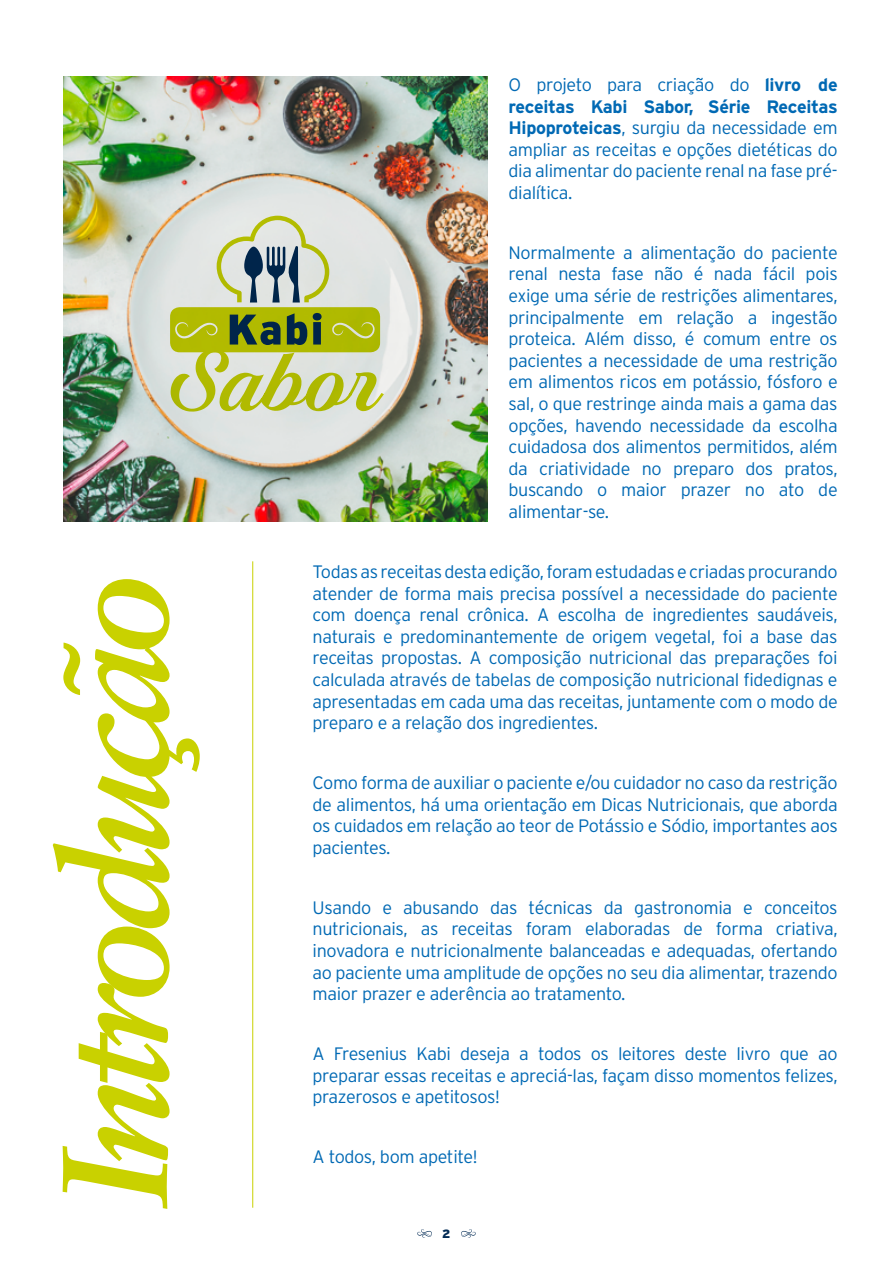
<style>
.page{position:relative;width:893px;height:1263px;background:#fff}
.page>*{position:absolute;margin:0;border:0;box-sizing:border-box;transform-origin:0 0}
.t1{font:italic 700 150px "Sabon LT Std";letter-spacing:-.07em;color:#c9d100}
.t2{font:300 18px/21.6px "Interstate";letter-spacing:-.02em;color:#0069b4;text-align:justify}
.t3{font:900 12px "Interstate";color:#002a54}
.s1{font-weight:700}
</style>
<div class="page">
<svg style="left:417px;top:1229px;width:15px;height:9px"></svg>
<svg style="left:461px;top:1229px;width:15px;height:9px"></svg>
<hr style="left:252px;top:561px;width:1px;height:647px;background:#c9d100">
<img style="left:63px;top:77px;width:424px;height:445px">
<svg style="left:217px;top:216px;width:112px;height:86px;background:#bbc3b2"></svg>
<div style="left:170px;top:307px;width:210px;height:45px;background:#b1ba00;border-radius:10px"></div>
<svg style="left:171px;top:313px;width:213px;height:99px"></svg>
<h1 class="t1" style="left:24px;top:1208px;width:635px;rotate:-90deg">Introdução</h1>
<p class="t2" style="left:508px;top:74px;width:331px">O projeto para criação do <span class="s1">livro de receitas Kabi Sabor, Série Receitas Hipoproteicas</span>, surgiu da necessidade em ampliar as receitas e opções dietéticas do dia alimentar do paciente renal na fase pré&shy;dialítica.</p>
<p class="t2" style="left:508px;top:242px;width:331px">Normalmente a alimentação do paciente renal nesta fase não é nada fácil pois exige uma série de restrições alimentares, principalmente em relação a ingestão proteica. Além disso, é comum entre os pacientes a necessidade de uma restrição em alimentos ricos em potássio, fósforo e sal, o que restringe ainda mais a gama das opções, havendo necessidade da escolha cuidadosa dos alimentos permitidos, além da criatividade no preparo dos pratos, buscando o maior prazer no ato de alimentar-se.</p>
<p class="t2" style="left:313px;top:561px;width:527px">Todas as receitas desta edição, foram estudadas e criadas procurando atender de forma mais precisa possível a necessidade do paciente com doença renal crônica. A escolha de ingredientes saudáveis, naturais e predominantemente de origem vegetal, foi a base das receitas propostas. A composição nutricional das preparações foi calculada através de tabelas de composição nutricional fidedignas e apresentadas em cada uma das receitas, juntamente com o modo de preparo e a relação dos ingredientes.</p>
<p class="t2" style="left:313px;top:772px;width:527px">Como forma de auxiliar o paciente e/ou cuidador no caso da restrição de alimentos, há uma orientação em Dicas Nutricionais, que aborda os cuidados em relação ao teor de Potássio e Sódio, importantes aos pacientes.</p>
<p class="t2" style="left:313px;top:896px;width:527px">Usando e abusando das técnicas da gastronomia e conceitos nutricionais, as receitas foram elaboradas de forma criativa, inovadora e nutricionalmente balanceadas e adequadas, ofertando ao paciente uma amplitude de opções no seu dia alimentar, trazendo maior prazer e aderência ao tratamento.</p>
<p class="t2" style="left:313px;top:1043px;width:527px">A Fresenius Kabi deseja a todos os leitores deste livro que ao preparar essas receitas e apreciá-las, façam disso momentos felizes, prazerosos e apetitosos!</p>
<p class="t2" style="left:313px;top:1146px;width:167px">A todos, bom apetite!</p>
<p class="t3" style="left:442px;top:1226px;width:10px">2</p>
</div>
